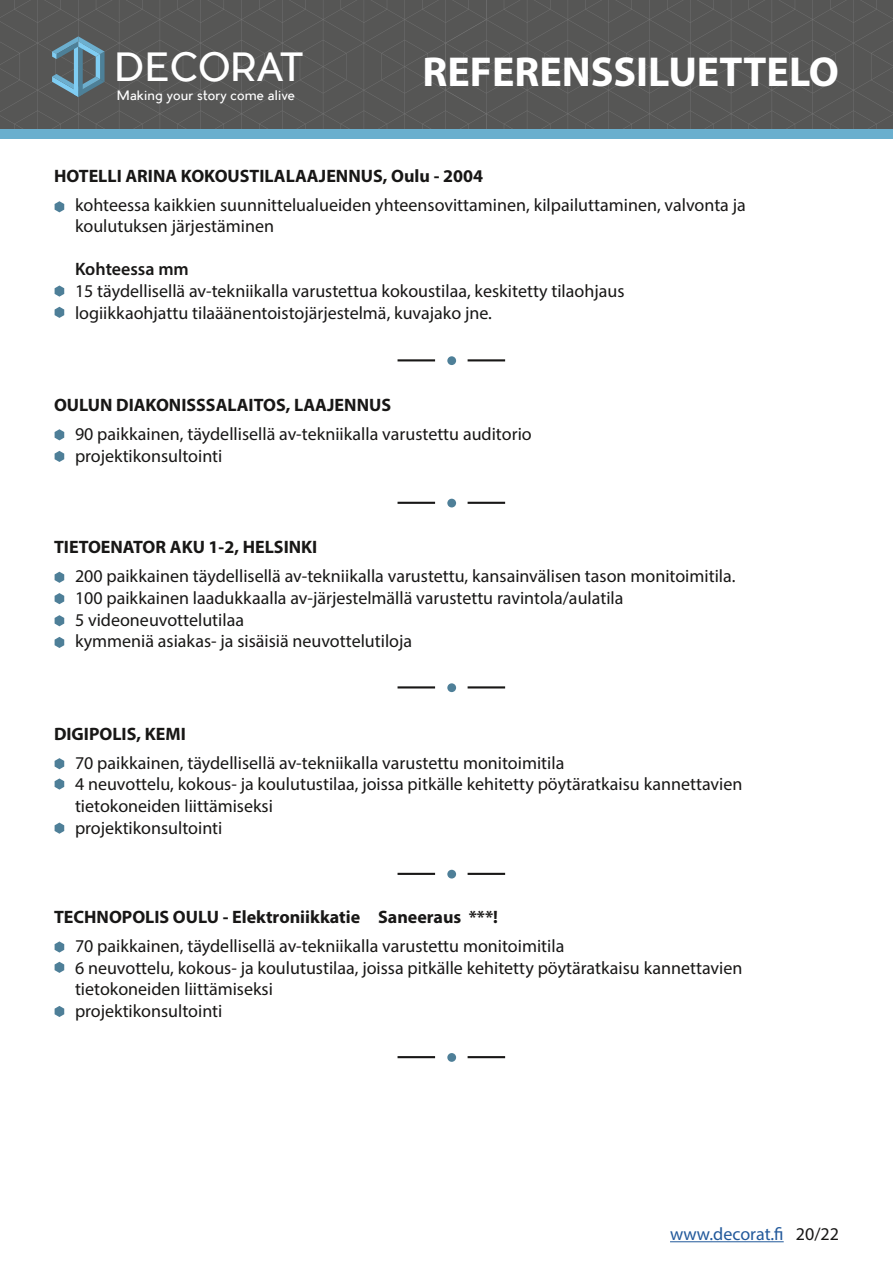
<style>
.page{position:relative;width:893px;height:1263px;background:#fff}
.page>*{position:absolute;margin:0;border:0;box-sizing:border-box;transform-origin:0 0}
.t1{font:700 42px "Myriad Pro";color:#fff}
.t2{font:38.1px "Pier Sans";color:#fff}
.t3{font:18px/21.6px "Myriad Pro";color:#181716}
.t4{font:700 18px "Myriad Pro";color:#181716}
.t5{font:18px "Myriad Pro";color:#22599b}
.t6{font:600 18px "Myriad Pro";color:#181716}
.t7{font:12.6px "Pier Sans";color:#fff}
.s1{color:#181716}
</style>
<div class="page">
<svg style="left:487px;top:0;width:406px;height:129px;background:#575756"></svg>
<svg style="left:0;top:0;width:487px;height:129px;background:#575756"></svg>
<div style="left:0;top:129px;width:893px;height:10px;background:#6aafce"></div>
<svg style="left:52px;top:36px;width:53px;height:61px;background:#5e7c89"></svg>
<hr style="left:670px;top:1241px;width:114px;height:1px;background:#22599b">
<hr style="left:398px;top:359px;width:37px;height:2px;background:#181716">
<hr style="left:468px;top:359px;width:37px;height:2px;background:#181716">
<div style="left:447px;top:356px;width:9px;height:9px;background:#4e7f98;border-radius:50%"></div>
<svg style="left:55px;top:201px;width:9px;height:11px"></svg>
<svg style="left:55px;top:285px;width:9px;height:12px"></svg>
<svg style="left:55px;top:307px;width:9px;height:11px"></svg>
<svg style="left:55px;top:429px;width:9px;height:11px"></svg>
<svg style="left:55px;top:572px;width:9px;height:11px"></svg>
<svg style="left:55px;top:758px;width:9px;height:11px"></svg>
<svg style="left:55px;top:941px;width:9px;height:11px"></svg>
<svg style="left:55px;top:451px;width:9px;height:11px"></svg>
<svg style="left:55px;top:593px;width:9px;height:11px"></svg>
<svg style="left:55px;top:778px;width:9px;height:12px"></svg>
<svg style="left:55px;top:962px;width:9px;height:11px"></svg>
<svg style="left:55px;top:615px;width:9px;height:11px"></svg>
<svg style="left:55px;top:822px;width:9px;height:12px"></svg>
<svg style="left:55px;top:1006px;width:9px;height:11px"></svg>
<svg style="left:55px;top:637px;width:9px;height:11px"></svg>
<hr style="left:398px;top:502px;width:37px;height:2px;background:#181716">
<hr style="left:468px;top:502px;width:37px;height:2px;background:#181716">
<div style="left:447px;top:499px;width:9px;height:8px;background:#4e7f98;border-radius:50%"></div>
<hr style="left:398px;top:686px;width:37px;height:2px;background:#181716">
<hr style="left:468px;top:686px;width:37px;height:2px;background:#181716">
<div style="left:447px;top:683px;width:9px;height:9px;background:#4e7f98;border-radius:50%"></div>
<hr style="left:398px;top:873px;width:37px;height:2px;background:#181716">
<hr style="left:468px;top:873px;width:37px;height:2px;background:#181716">
<div style="left:447px;top:870px;width:9px;height:8px;background:#4e7f98;border-radius:50%"></div>
<hr style="left:398px;top:1056px;width:37px;height:2px;background:#181716">
<hr style="left:468px;top:1056px;width:37px;height:2px;background:#181716">
<div style="left:447px;top:1053px;width:9px;height:9px;background:#4e7f98;border-radius:50%"></div>
<h2 class="t2" style="left:114px;top:43px;width:190px">DECORAT</h2>
<h1 class="t1" style="left:423px;top:44px;width:418px">REFERENSSILUETTELO</h1>
<p class="t7" style="left:117px;top:88px;width:180px">Making your story come alive</p>
<p class="t4" style="left:54px;top:164px;width:431px">HOTELLI ARINA KOKOUSTILALAAJENNUS, Oulu - 2004</p>
<p class="t3" style="left:75px;top:193px;width:672px">kohteessa kaikkien suunnittelualueiden yhteensovittaminen, kilpailuttaminen, valvonta ja koulutuksen järjestäminen</p>
<p class="t6" style="left:75px;top:258px;width:115px">Kohteessa mm</p>
<p class="t3" style="left:75px;top:280px;width:551px">15 täydellisellä av-tekniikalla varustettua kokoustilaa, keskitetty tilaohjaus logiikkaohjattu tilaäänentoistojärjestelmä, kuvajako jne.</p>
<p class="t4" style="left:54px;top:393px;width:339px">OULUN DIAKONISSSALAITOS, LAAJENNUS</p>
<p class="t3" style="left:75px;top:423px;width:458px">90 paikkainen, täydellisellä av-tekniikalla varustettu auditorio projektikonsultointi</p>
<p class="t4" style="left:54px;top:535px;width:265px">TIETOENATOR AKU 1-2, HELSINKI</p>
<p class="t3" style="left:75px;top:565px;width:662px">200 paikkainen täydellisellä av-tekniikalla varustettu, kansainvälisen tason monitoimitila.<br>100 paikkainen laadukkaalla av-järjestelmällä varustettu ravintola/aulatila<br>5 videoneuvottelutilaa<br>kymmeniä asiakas- ja sisäisiä neuvottelutiloja</p>
<p class="t4" style="left:54px;top:722px;width:133px">DIGIPOLIS, KEMI</p>
<p class="t3" style="left:75px;top:752px;width:669px">70 paikkainen, täydellisellä av-tekniikalla varustettu monitoimitila<br>4 neuvottelu, kokous- ja koulutustilaa, joissa pitkälle kehitetty pöytäratkaisu kannettavien tietokoneiden liittämiseksi<br>projektikonsultointi</p>
<p class="t4" style="left:54px;top:905px;width:445px">TECHNOPOLIS OULU - Elektroniikkatie Saneeraus ***!</p>
<p class="t3" style="left:75px;top:935px;width:669px">70 paikkainen, täydellisellä av-tekniikalla varustettu monitoimitila<br>6 neuvottelu, kokous- ja koulutustilaa, joissa pitkälle kehitetty pöytäratkaisu kannettavien tietokoneiden liittämiseksi<br>projektikonsultointi</p>
<p class="t5" style="left:670px;top:1223px;width:171px">www.decorat.fi <span class="s1">20/22</span></p>
</div>
